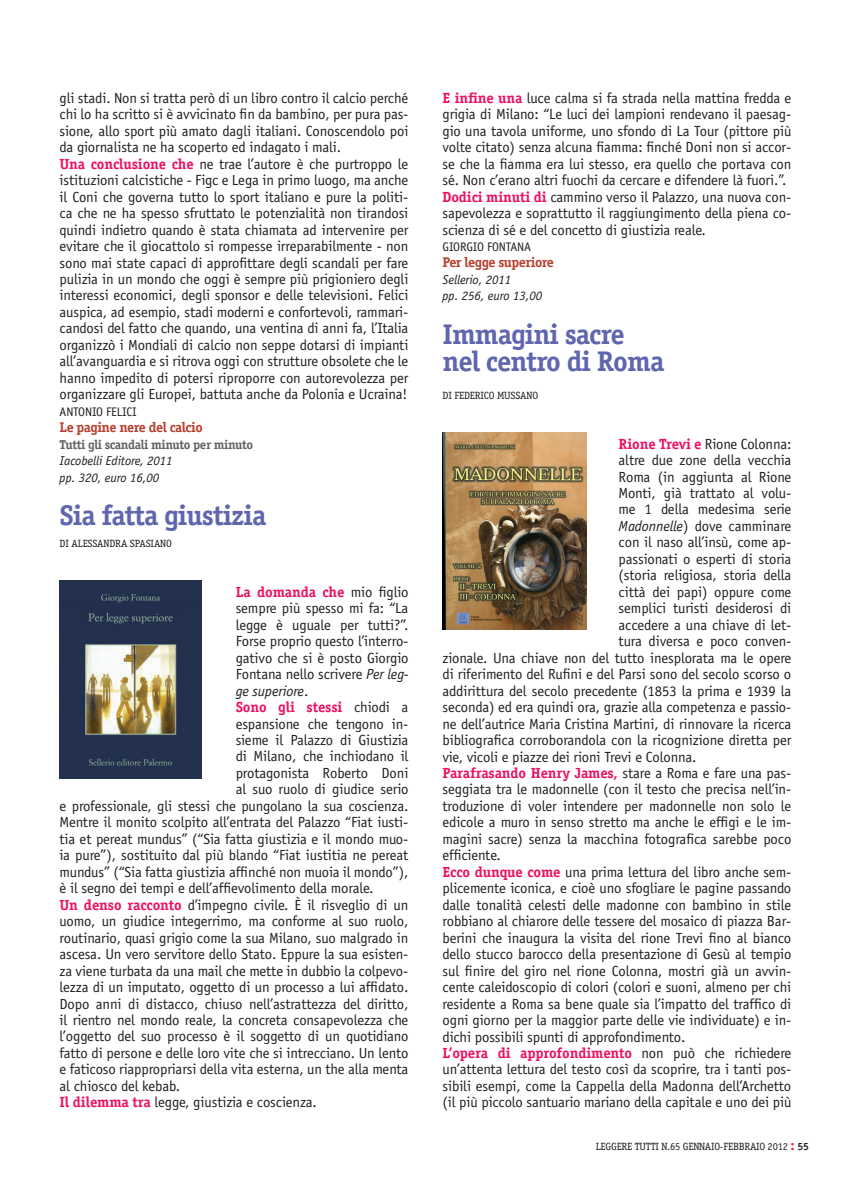
<style>
.page{position:relative;width:851px;height:1191px;background:#fff}
.page>*{position:absolute;margin:0;border:0;box-sizing:border-box;transform-origin:0 0}
.t1{font:700 28.5px/27px "Officina Serif";letter-spacing:-.035em;color:#6066ae}
.t2{font:14.7px/16.5px "Officina Sans";letter-spacing:-.01em;color:#231f20}
.t3{font:700 14.7px "Officina Serif";letter-spacing:-.01em;color:#ec1163}
.t4{font:700 14.1px "Officina Serif";letter-spacing:-.035em;color:#b7402f}
.t5{font:italic 12.9px/16.5px "Officina Sans";letter-spacing:-.01em;color:#231f20}
.t6{font:700 12.9px "Officina Serif";letter-spacing:-.035em;color:#636366}
.t7{font:12.45px "Officina Sans";letter-spacing:-.015em;color:#231f20}
.t8{font:10.5px "Officina Serif";letter-spacing:-.02em;color:#231f20}
.s1{font-family:"Officina Serif";font-weight:700;color:#ec1163}
.s2{font-family:"Officina Sans";font-weight:400;color:#231f20}
.s3{font-style:italic}
.s4{font-family:"Officina Sans";font-weight:700;font-size:14.55px;color:#ef3e2e}
.s5{font-weight:700}
</style>
<div class="page">
<img style="left:60px;top:580px;width:141px;height:198px">
<img style="left:442px;top:432px;width:144px;height:198px">
<p class="t2" style="left:60px;top:90px;width:350px">gli stadi. Non si tratta però di un libro contro il calcio perché chi lo ha scritto si è avvicinato fin da bambino, per pura pas&shy;sione, allo sport più amato dagli italiani. Conoscendolo poi da giornalista ne ha scoperto ed indagato i mali.<br><span class="s1">Una conclusione che</span> ne trae l’autore è che purtroppo le istituzioni calcistiche - Figc e Lega in primo luogo, ma anche il Coni che governa tutto lo sport italiano e pure la politi&shy;ca che ne ha spesso sfruttato le potenzialità non tirandosi quindi indietro quando è stata chiamata ad intervenire per evitare che il giocattolo si rompesse irreparabilmente - non sono mai state capaci di approfittare degli scandali per fare pulizia in un mondo che oggi è sempre più prigioniero degli interessi economici, degli sponsor e delle televisioni. Felici auspica, ad esempio, stadi moderni e confortevoli, rammari&shy;candosi del fatto che quando, una ventina di anni fa, l’Italia organizzò i Mondiali di calcio non seppe dotarsi di impianti all’avanguardia e si ritrova oggi con strutture obsolete che le hanno impedito di potersi riproporre con autorevolezza per organizzare gli Europei, battuta anche da Polonia e Ucraina!</p>
<p class="t7" style="left:60px;top:404px;width:14px">Antonio</p>
<p class="t7" style="left:106px;top:404px;width:11px">Felici</p>
<p class="t4" style="left:60px;top:418px;width:145px">Le pagine nere del calcio</p>
<p class="t6" style="left:60px;top:436px;width:195px">Tutti gli scandali minuto per minuto</p>
<p class="t5" style="left:60px;top:452px;width:115px">Iacobelli Editore, 2011 pp. 320, euro 16,00</p>
<h1 class="t1" style="left:60px;top:501px;width:208px">Sia fatta giustizia</h1>
<p class="t8" style="left:60px;top:537px;width:114px">DI ALESSANDRA SPASIANO</p>
<p class="t3" style="left:236px;top:582px;width:174px">La domanda che <span class="s2">mio figlio</span></p>
<p class="t2" style="left:236px;top:600px;width:174px;text-align:justify">sempre più spesso mi fa: “La legge è uguale per tutti?”.<br>Forse proprio questo l’interro&shy;gativo che si è posto Giorgio Fontana nello scrivere <span class="s3">Per leg&shy;ge superiore</span>.</p>
<p class="t3" style="left:236px;top:698px;width:174px">Sono gli stessi <span class="s2">chiodi a</span></p>
<p class="t2" style="left:236px;top:715px;width:174px">espansione che tengono in-</p>
<p class="t2" style="left:236px;top:732px;width:174px">sieme il Palazzo di Giustizia</p>
<p class="t2" style="left:236px;top:748px;width:174px">di Milano, che inchiodano il</p>
<p class="t2" style="left:236px;top:764px;width:174px">protagonista Roberto Doni</p>
<p class="t2" style="left:236px;top:781px;width:174px">al suo ruolo di giudice serio</p>
<p class="t2" style="left:60px;top:797px;width:350px">e professionale, gli stessi che pungolano la sua coscienza.</p>
<p class="t2" style="left:60px;top:814px;width:350px">Mentre il monito scolpito all’entrata del Palazzo “Fiat iusti-</p>
<p class="t2" style="left:60px;top:830px;width:350px">tia et pereat mundus” (“Sia fatta giustizia e il mondo muo-</p>
<p class="t2" style="left:60px;top:847px;width:350px">ia pure”), sostituito dal più blando “Fiat iustitia ne pereat</p>
<p class="t2" style="left:60px;top:863px;width:350px">mundus” (“Sia fatta giustizia affinché non muoia il mondo”),</p>
<p class="t2" style="left:60px;top:880px;width:315px">è il segno dei tempi e dell’affievolimento della morale.</p>
<p class="t2" style="left:60px;top:896px;width:350px"><span class="s1">Un denso racconto</span> d’impegno civile. È il risveglio di un</p>
<p class="t2" style="left:60px;top:913px;width:350px">uomo, un giudice integerrimo, ma conforme al suo ruolo,</p>
<p class="t2" style="left:60px;top:929px;width:350px">routinario, quasi grigio come la sua Milano, suo malgrado in</p>
<p class="t2" style="left:60px;top:946px;width:350px">ascesa. Un vero servitore dello Stato. Eppure la sua esisten-</p>
<p class="t2" style="left:60px;top:962px;width:350px">za viene turbata da una mail che mette in dubbio la colpevo-</p>
<p class="t2" style="left:60px;top:979px;width:350px">lezza di un imputato, oggetto di un processo a lui affidato.</p>
<p class="t2" style="left:60px;top:995px;width:350px">Dopo anni di distacco, chiuso nell’astrattezza del diritto,</p>
<p class="t2" style="left:60px;top:1011px;width:350px">il rientro nel mondo reale, la concreta consapevolezza che</p>
<p class="t2" style="left:60px;top:1028px;width:350px">l’oggetto del suo processo è il soggetto di un quotidiano</p>
<p class="t2" style="left:60px;top:1044px;width:350px">fatto di persone e delle loro vite che si intrecciano. Un lento</p>
<p class="t2" style="left:60px;top:1061px;width:350px">e faticoso riappropriarsi della vita esterna, un the alla menta</p>
<p class="t2" style="left:60px;top:1077px;width:122px">al chiosco del kebab.</p>
<p class="t2" style="left:60px;top:1094px;width:259px"><span class="s1">Il dilemma tra</span> legge, giustizia e coscienza.</p>
<p class="t2" style="left:442px;top:90px;width:350px"><span class="s1">E infine una</span> luce calma si fa strada nella mattina fredda e grigia di Milano: “Le luci dei lampioni rendevano il paesag&shy;gio una tavola uniforme, uno sfondo di La Tour (pittore più volte citato) senza alcuna fiamma: finché Doni non si accor&shy;se che la fiamma era lui stesso, era quello che portava con sé. Non c’erano altri fuochi da cercare e difendere là fuori.”.<br><span class="s1">Dodici minuti di</span> cammino verso il Palazzo, una nuova con&shy;sapevolezza e soprattutto il raggiungimento della piena co&shy;scienza di sé e del concetto di giustizia reale.</p>
<p class="t7" style="left:442px;top:239px;width:14px">Giorgio</p>
<p class="t7" style="left:487px;top:239px;width:13px">Fontana</p>
<p class="t4" style="left:442px;top:254px;width:113px">Per legge superiore</p>
<p class="t5" style="left:442px;top:271px;width:101px">Sellerio, 2011<br>pp. 256, euro 13,00</p>
<h1 class="t1" style="left:442px;top:320px;width:223px">Immagini sacre nel centro di Roma</h1>
<p class="t8" style="left:442px;top:389px;width:97px">DI FEDERIC O MUSSANO</p>
<p class="t2" style="left:618px;top:435px;width:174px"><span class="s1">Rione Trevi e</span> Rione Colonna:</p>
<p class="t2" style="left:618px;top:452px;width:174px">altre due zone della vecchia</p>
<p class="t2" style="left:618px;top:468px;width:174px">Roma (in aggiunta al Rione</p>
<p class="t2" style="left:618px;top:485px;width:174px">Monti, già trattato al volu-</p>
<p class="t2" style="left:618px;top:501px;width:174px">me 1 della medesima serie</p>
<p class="t2" style="left:618px;top:518px;width:174px"><span class="s3">Madonnelle</span>) dove camminare</p>
<p class="t2" style="left:618px;top:534px;width:174px">con il naso all’insù, come ap-</p>
<p class="t2" style="left:618px;top:550px;width:174px">passionati o esperti di storia</p>
<p class="t2" style="left:618px;top:567px;width:174px">(storia religiosa, storia della</p>
<p class="t2" style="left:618px;top:583px;width:174px">città dei papi) oppure come</p>
<p class="t2" style="left:618px;top:600px;width:174px">semplici turisti desiderosi di</p>
<p class="t2" style="left:618px;top:616px;width:174px">accedere a una chiave di let-</p>
<p class="t2" style="left:618px;top:633px;width:174px">tura diversa e poco conven-</p>
<p class="t2" style="left:442px;top:649px;width:350px">zionale. Una chiave non del tutto inesplorata ma le opere</p>
<p class="t2" style="left:442px;top:666px;width:350px">di riferimento del Rufini e del Parsi sono del secolo scorso o</p>
<p class="t2" style="left:442px;top:682px;width:350px">addirittura del secolo precedente (1853 la prima e 1939 la</p>
<p class="t2" style="left:442px;top:699px;width:350px">seconda) ed era quindi ora, grazie alla competenza e passio-</p>
<p class="t2" style="left:442px;top:715px;width:350px">ne dell’autrice Maria Cristina Martini, di rinnovare la ricerca</p>
<p class="t2" style="left:442px;top:732px;width:350px">bibliografica corroborandola con la ricognizione diretta per</p>
<p class="t2" style="left:442px;top:748px;width:255px">vie, vicoli e piazze dei rioni Trevi e Colonna.</p>
<p class="t3" style="left:442px;top:764px;width:350px">Parafrasando Henry James, <span class="s2">stare a Roma e fare una pas-</span></p>
<p class="t2" style="left:442px;top:781px;width:350px">seggiata tra le madonnelle (con il testo che precisa nell’in&shy;troduzione di voler intendere per madonnelle non solo le edicole a muro in senso stretto ma anche le effigi e le im&shy;magini sacre) senza la macchina fotografica sarebbe poco efficiente.<br><span class="s1">Ecco dunque come</span> una prima lettura del libro anche sem&shy;plicemente iconica, e cioè uno sfogliare le pagine passando dalle tonalità celesti delle madonne con bambino in stile robbiano al chiarore delle tessere del mosaico di piazza Bar&shy;berini che inaugura la visita del rione Trevi fino al bianco dello stucco barocco della presentazione di Gesù al tempio sul finire del giro nel rione Colonna, mostri già un avvin&shy;cente caleidoscopio di colori (colori e suoni, almeno per chi residente a Roma sa bene quale sia l’impatto del traffico di ogni giorno per la maggior parte delle vie individuate) e in&shy;dichi possibili spunti di approfondimento.</p>
<p class="t3" style="left:442px;top:1043px;width:350px">L’opera di approfondimento <span class="s2">non può che richiedere</span></p>
<p class="t2" style="left:442px;top:1061px;width:350px;text-align:justify">un’attenta lettura del testo così da scoprire, tra i tanti pos&shy;sibili esempi, come la Cappella della Madonna dell’Archetto (il più piccolo santuario mariano della capitale e uno dei più</p>
<p class="t8" style="left:595px;top:1140px;width:215px">LEGGERE TUTTI N.65 GENNAIO-FEBBRAIO 2012 <span class="s4">:</span> <span class="s5">55</span></p>
</div>
